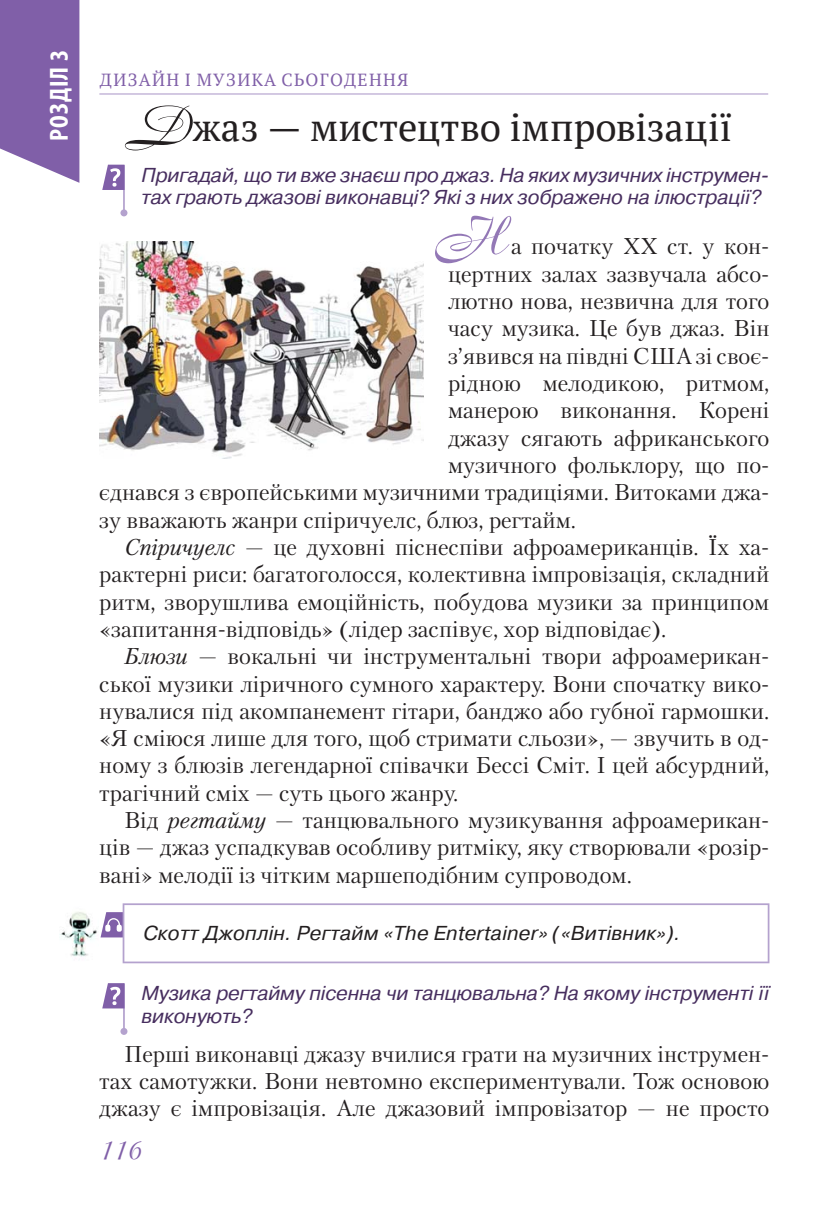
<style>
.page{position:relative;width:834px;height:1221px;background:#fff}
.page>*{position:absolute;margin:0;border:0;box-sizing:border-box;transform-origin:0 0}
.t1{font:52.5px "Cassandra";color:#9378b6}
.t2{font:38.5px "PT Serif";color:#231f20}
.t3{font:31.5px "Cassandra";color:#805fa8}
.t4{font:700 condensed 26.25px "Myriad Pro";letter-spacing:.045em;color:#fff}
.t5{font:22.75px/27.3px "Petersburg C";color:#231f20;text-align:justify}
.t6{font:italic 20.12px/22.8px "Pragmatica C";letter-spacing:-.01em;color:#472e5f}
.t7{font:italic 20.12px "Pragmatica C";letter-spacing:.01em;color:#231f20}
.t8{font:17.5px "PT Serif";letter-spacing:.08em;color:#805fa8}
.s1{font-family:"Cassandra";font-size:52.5px}
.s2{font-style:italic}
.s3{color:#fff}
</style>
<div class="page">
<svg style="left:0;top:0;width:79px;height:183px;background:#8c6eb0"></svg>
<hr style="left:99px;top:94px;width:669px;height:1px;background:#a893c6">
<hr style="left:123px;top:165px;width:2px;height:48px;background:#b4a2ce">
<div style="left:120px;top:209px;width:7px;height:7px;background:#b4a2ce;border-radius:50%"></div>
<svg style="left:102px;top:165px;width:22px;height:25px"></svg>
<hr style="left:123px;top:983px;width:2px;height:48px;background:#b4a2ce">
<div style="left:120px;top:1027px;width:7px;height:7px;background:#b4a2ce;border-radius:50%"></div>
<svg style="left:102px;top:983px;width:22px;height:25px"></svg>
<hr style="left:133px;top:903px;width:636px;height:2px;background:#b4a2ce">
<svg style="left:767px;top:905px;width:2px;height:9px"></svg>
<hr style="left:767px;top:914px;width:2px;height:38px;background:#b4a2ce">
<svg style="left:767px;top:952px;width:2px;height:9px"></svg>
<hr style="left:123px;top:961px;width:646px;height:2px;background:#b4a2ce">
<svg style="left:100px;top:903px;width:33px;height:59px"></svg>
<img style="left:60px;top:912px;width:37px;height:45px">
<img style="left:99px;top:241px;width:324px;height:217px">
<p class="t4" style="left:43px;top:141px;width:93px;rotate:-90deg">РОЗДІЛ 3</p>
<p class="t8" style="left:100px;top:68px;width:310px">ДИЗАЙН І МУЗИКА СЬОГОДЕННЯ</p>
<h2 class="t2" style="left:123px;top:102px;width:610px"><span class="s1">Д</span>жаз — мистецтво імпровізації</h2>
<p class="t6" style="left:142px;top:165px;width:629px">Пригадай, що ти вже знаєш про джаз. На яких музичних інструмен&shy;тах грають джазові виконавці? Які з них зображено на ілюстрації?</p>
<p class="t5" style="left:511px;top:233px;width:260px">а початку ХХ ст. у кон-</p>
<p class="t5" style="left:448px;top:261px;width:323px">цертних залах зазвучала абсо-</p>
<p class="t5" style="left:448px;top:288px;width:323px">лютно нова, незвична для того</p>
<p class="t5" style="left:448px;top:315px;width:323px">часу музика. Це був джаз. Він</p>
<p class="t5" style="left:448px;top:343px;width:323px">з’явився на півдні США зі своє-</p>
<p class="t5" style="left:448px;top:370px;width:323px">рідною мелодикою, ритмом,</p>
<p class="t5" style="left:448px;top:397px;width:323px">манерою виконання. Корені</p>
<p class="t5" style="left:448px;top:425px;width:323px">джазу сягають африканського</p>
<p class="t5" style="left:448px;top:452px;width:323px">музичного фольклору, що по-</p>
<p class="t5" style="left:99px;top:479px;width:671px">єднався з європейськими музичними традиціями. Витоками джа-</p>
<p class="t5" style="left:99px;top:506px;width:478px">зу вважають жанри спіричуелс, блюз, регтайм.</p>
<p class="t5" style="left:124px;top:534px;width:646px"><span class="s2">Спіричуелс</span> — це духовні піснеспіви афроамериканців. Їх ха-</p>
<p class="t5" style="left:99px;top:561px;width:671px">рактерні риси: багатоголосся, колективна імпровізація, складний</p>
<p class="t5" style="left:99px;top:588px;width:671px">ритм, зворушлива емоційність, побудова музики за принципом</p>
<p class="t5" style="left:99px;top:616px;width:568px">«запитання-відповідь» (лідер заспівує, хор відповідає).</p>
<p class="t5" style="left:124px;top:643px;width:646px"><span class="s2">Блюзи</span> — вокальні чи інструментальні твори афроамерикан-</p>
<p class="t5" style="left:99px;top:670px;width:671px">ської музики ліричного сумного характеру. Вони спочатку вико-</p>
<p class="t5" style="left:99px;top:698px;width:671px">нувалися під акомпанемент гітари, банджо або губної гармошки.</p>
<p class="t5" style="left:99px;top:725px;width:671px">«Я сміюся лише для того, щоб стримати сльози», — звучить в од-</p>
<p class="t5" style="left:99px;top:752px;width:671px">ному з блюзів легендарної співачки Бессі Сміт. І цей абсурдний,</p>
<p class="t5" style="left:99px;top:779px;width:360px">трагічний сміх — суть цього жанру.</p>
<p class="t5" style="left:124px;top:807px;width:646px">Від <span class="s2">регтайму</span> — танцювального музикування афроамерикан-</p>
<p class="t5" style="left:99px;top:834px;width:671px">ців — джаз успадкував особливу ритміку, яку створювали «розір-</p>
<p class="t5" style="left:99px;top:861px;width:534px">вані» мелодії із чітким маршеподібним супроводом.</p>
<h1 class="t1" style="left:434px;top:202px;width:74px">Н</h1>
<p class="t7" style="left:143px;top:925px;width:538px">Скотт Джоплін. Регтайм «The Entertainer» («Витівник»).</p>
<p class="t6" style="left:142px;top:983px;width:629px">Музика регтайму пісенна чи танцювальна? На якому інструменті її виконують?</p>
<p class="t5" style="left:99px;top:1040px;width:671px;text-indent:25px">Перші виконавці джазу вчилися грати на музичних інструмен&shy;тах самотужки. Вони невтомно експериментували. Тож основою джазу є імпровізація. Але джазовий імпровізатор — не просто</p>
<h3 class="t3" style="left:99px;top:1128px;width:43px"><span class="s3">1</span>16</h3>
</div>
